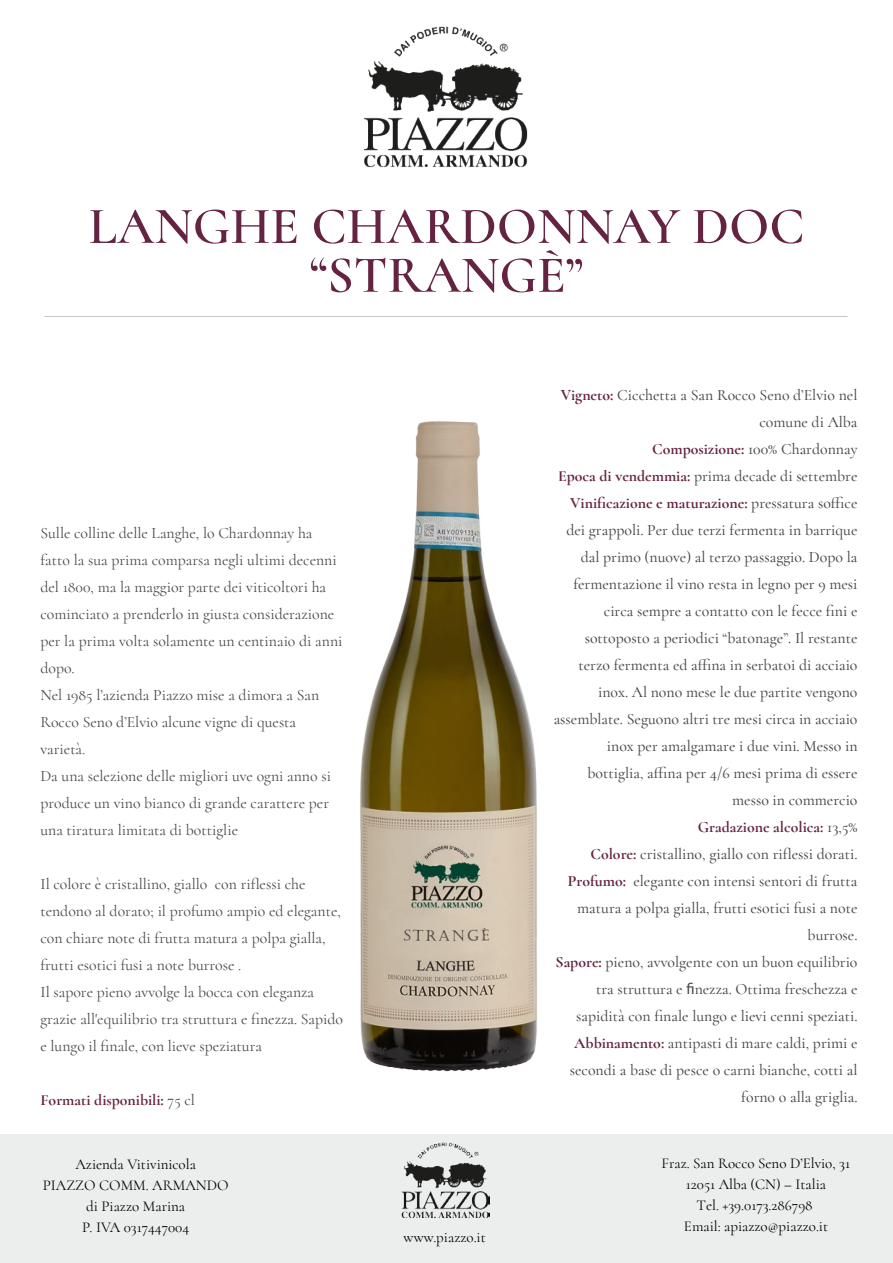
<style>
.page{position:relative;width:893px;height:1263px;background:#fff}
.page>*{position:absolute;margin:0;border:0;box-sizing:border-box;transform-origin:0 0}
.t1{font:600 52.5px/48.8px "Cormorant";color:#652342;text-align:center}
.t2{font:500 15.75px/27px "Cormorant Garamond";color:#474747;text-align:right}
.t3{font:15.75px/27px "Cormorant";color:#474747}
.t4{font:700 15.75px "Cormorant";color:#652342}
.t5{font:15px/21px "Cormorant";color:#000;text-align:center}
.s1{font-weight:400;color:#474747}
.s2{font-family:"Cormorant";font-weight:700;font-size:15.9px;color:#652342}
.s3{font-family:"Cormorant";font-weight:700;color:#652342}
.s4{font-family:"Cormorant Garamond";font-weight:500;color:#474747}
.s5{font-family:"Myriad Pro";font-weight:400}
</style>
<div class="page">
<div style="left:0;top:1134px;width:893px;height:129px;background:#eceded"></div>
<img style="left:364px;top:26px;width:164px;height:142px">
<img style="left:401px;top:1142px;width:88px;height:76px">
<img style="left:360px;top:421px;width:177px;height:651px">
<h1 class="t1" style="left:89px;top:202px;width:717px">LANGHE CHARDONNAY DOC “STRANGÈ”</h1>
<p class="t3" style="left:40px;top:519px;width:303px">Sulle colline delle Langhe, lo Chardonnay ha fatto la sua prima comparsa negli ultimi decenni del 1800, ma la maggior parte dei viticoltori ha cominciato a prenderlo in giusta considerazione per la prima volta solamente un centinaio di anni dopo.<br>Nel 1985 l’azienda Piazzo mise a dimora a San Rocco Seno d’Elvio alcune vigne di questa varietà.<br>Da una selezione delle migliori uve ogni anno si produce un vino bianco di grande carattere per una tiratura limitata di bottiglie</p>
<p class="t3" style="left:40px;top:870px;width:304px">Il colore è cristallino, giallo con riflessi che tendono al dorato; il profumo ampio ed elegante, con chiare note di frutta matura a polpa gialla, frutti esotici fusi a note burrose .<br>Il sapore pieno avvolge la bocca con eleganza grazie all'equilibrio tra struttura e finezza. Sapido e lungo il finale, con lieve speziatura</p>
<p class="t4" style="left:40px;top:1090px;width:156px">Formati disponibili: <span class="s1">75 cl</span></p>
<p class="t2" style="left:558px;top:381px;width:301px"><span class="s2">Vigneto:</span> Cicchetta a San Rocco Seno d’Elvio nel comune di Alba<br><span class="s3">Composizione:</span> 100% Chardonnay<br><span class="s3">Epoca di vendemmia:</span> prima decade di settembre</p>
<p class="t4" style="left:570px;top:493px;width:289px">Vinificazione e maturazione: <span class="s4">pressatura soffice</span></p>
<p class="t2" style="left:554px;top:516px;width:305px">dei grappoli. Per due terzi fermenta in barrique dal primo (nuove) al terzo passaggio. Dopo la fermentazione il vino resta in legno per 9 mesi circa sempre a contatto con le fecce fini e sottoposto a periodici “batonage”. Il restante terzo fermenta ed affina in serbatoi di acciaio inox. Al nono mese le due partite vengono assemblate. Seguono altri tre mesi circa in acciaio inox per amalgamare i due vini. Messo in bottiglia, affina per 4/6 mesi prima di essere messo in commercio</p>
<p class="t4" style="left:698px;top:817px;width:161px">Gradazione alcolica: <span class="s4">13,5%</span></p>
<p class="t2" style="left:556px;top:840px;width:303px"><span class="s3">Colore:</span> cristallino, giallo con riflessi dorati.<br><span class="s3">Profumo:</span> elegante con intensi sentori di frutta matura a polpa gialla, frutti esotici fusi a note burrose.<br><span class="s3">Sapore:</span> pieno, avvolgente con un buon equilibrio tra struttura e <span class="s5">fi</span>nezza. Ottima freschezza e sapidità con finale lungo e lievi cenni speziati.<br><span class="s3">Abbinamento:</span> antipasti di mare caldi, primi e secondi a base di pesce o carni bianche, cotti al forno o alla griglia.</p>
<p class="t5" style="left:43px;top:1154px;width:188px">Azienda Vitivinicola<br>PIAZZO COMM. ARMANDO di Piazzo Marina<br>P. IVA 0317447004</p>
<p class="t5" style="left:661px;top:1153px;width:190px">Fraz. San Rocco Seno D’Elvio, 31<br>12051 Alba (CN) – Italia</p>
<p class="t5" style="left:696px;top:1195px;width:118px">Tel. +39.0173.286798</p>
<p class="t5" style="left:684px;top:1216px;width:146px">Email: apiazzo@piazzo.it</p>
<p class="t5" style="left:403px;top:1226px;width:84px">www.piazzo.it</p>
</div>
